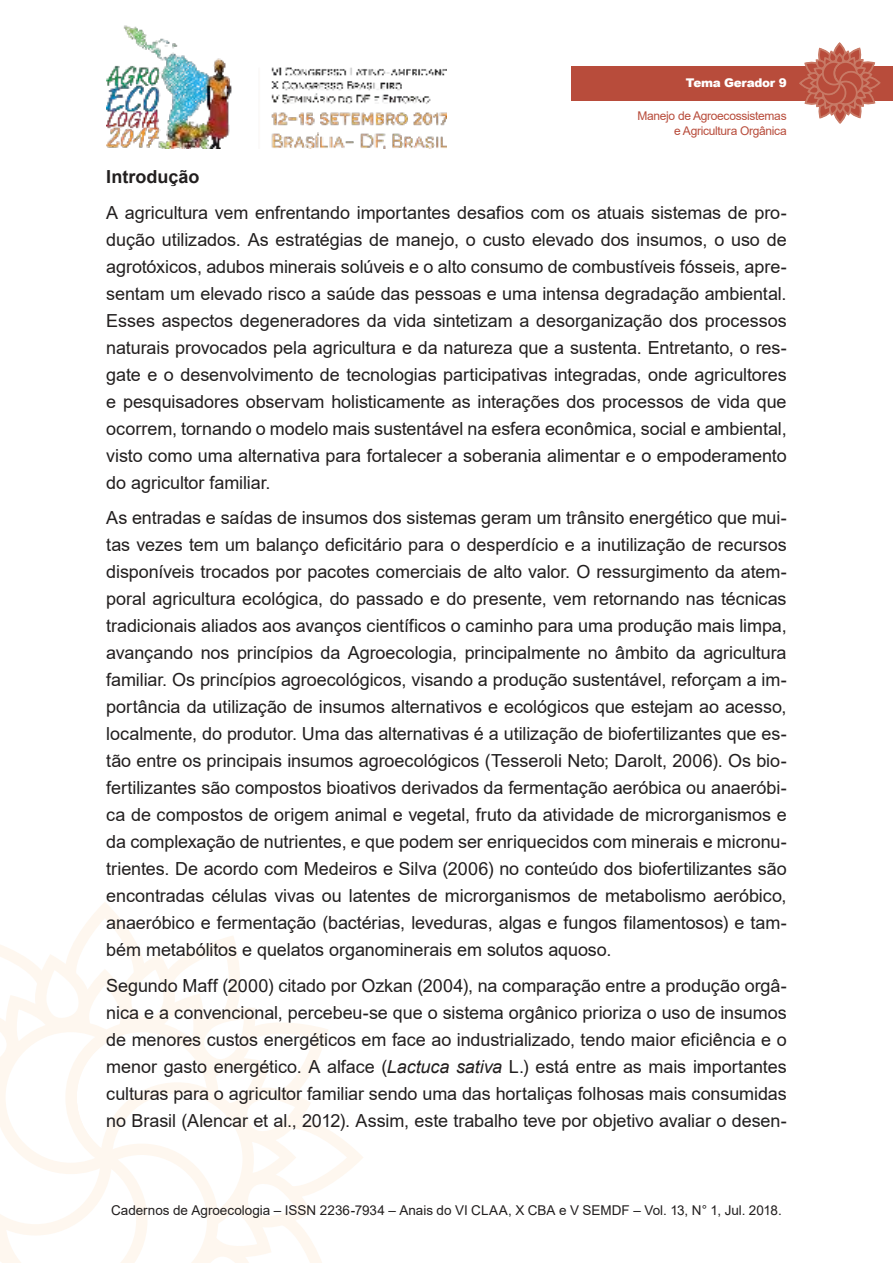
<style>
.page{position:relative;width:893px;height:1263px;background:#fff}
.page>*{position:absolute;margin:0;border:0;box-sizing:border-box;transform-origin:0 0}
.t1{font:18px/27px "Arial";letter-spacing:-.005em;color:#221f1f;text-align:justify}
.t2{font:700 18px "Arial";color:#221f1f}
.t3{font:13.5px "Arial";color:#221f1f}
.t4{font:12px/14.4px "Arial";letter-spacing:-.025em;color:#b84c3b;text-align:right}
.t5{font:900 12px "Arial";letter-spacing:-.025em;color:#fff}
.s1{font-style:italic}
</style>
<div class="page">
<img style="left:106px;top:25px;width:340px;height:124px">
<svg style="left:0;top:910px;width:363px;height:353px"></svg>
<div style="left:571px;top:66px;width:322px;height:34px;background:#b84c3b"></div>
<svg style="left:798px;top:43px;width:83px;height:81px"></svg>
<p class="t5" style="left:686px;top:76px;width:102px">Tema Gerador 9</p>
<p class="t4" style="left:637px;top:110px;width:151px">Manejo de Agroecossistemas e Agricultura Orgânica</p>
<p class="t2" style="left:106px;top:170px;width:95px">Introdução</p>
<p class="t1" style="left:106px;top:201px;width:682px">A agricultura vem enfrentando importantes desafios com os atuais sistemas de pro&shy;dução utilizados. As estratégias de manejo, o custo elevado dos insumos, o uso de agrotóxicos, adubos minerais solúveis e o alto consumo de combustíveis fósseis, apre&shy;sentam um elevado risco a saúde das pessoas e uma intensa degradação ambiental.<br>Esses aspectos degeneradores da vida sintetizam a desorganização dos processos naturais provocados pela agricultura e da natureza que a sustenta. Entretanto, o res&shy;gate e o desenvolvimento de tecnologias participativas integradas, onde agricultores e pesquisadores observam holisticamente as interações dos processos de vida que ocorrem, tornando o modelo mais sustentável na esfera econômica, social e ambiental, visto como uma alternativa para fortalecer a soberania alimentar e o empoderamento do agricultor familiar.</p>
<p class="t1" style="left:106px;top:506px;width:682px">As entradas e saídas de insumos dos sistemas geram um trânsito energético que mui&shy;tas vezes tem um balanço deficitário para o desperdício e a inutilização de recursos disponíveis trocados por pacotes comerciais de alto valor. O ressurgimento da atem&shy;poral agricultura ecológica, do passado e do presente, vem retornando nas técnicas tradicionais aliados aos avanços científicos o caminho para uma produção mais limpa, avançando nos princípios da Agroecologia, principalmente no âmbito da agricultura familiar. Os princípios agroecológicos, visando a produção sustentável, reforçam a im&shy;portância da utilização de insumos alternativos e ecológicos que estejam ao acesso, localmente, do produtor. Uma das alternativas é a utilização de biofertilizantes que es&shy;tão entre os principais insumos agroecológicos (Tesseroli Neto; Darolt, 2006). Os bio&shy;fertilizantes são compostos bioativos derivados da fermentação aeróbica ou anaeróbi&shy;ca de compostos de origem animal e vegetal, fruto da atividade de microrganismos e da complexação de nutrientes, e que podem ser enriquecidos com minerais e micronu&shy;trientes. De acordo com Medeiros e Silva (2006) no conteúdo dos biofertilizantes são encontradas células vivas ou latentes de microrganismos de metabolismo aeróbico, anaeróbico e fermentação (bactérias, leveduras, algas e fungos filamentosos) e tam&shy;bém metabólitos e quelatos organominerais em solutos aquoso.</p>
<p class="t1" style="left:106px;top:974px;width:682px">Segundo Maff (2000) citado por Ozkan (2004), na comparação entre a produção orgâ&shy;nica e a convencional, percebeu-se que o sistema orgânico prioriza o uso de insumos de menores custos energéticos em face ao industrializado, tendo maior eficiência e o menor gasto energético. A alface (<span class="s1">Lactuca sativa</span> L.) está entre as mais importantes culturas para o agricultor familiar sendo uma das hortaliças folhosas mais consumidas no Brasil (Alencar et al., 2012). Assim, este trabalho teve por objetivo avaliar o desen-</p>
<p class="t3" style="left:111px;top:1205px;width:672px">Cadernos de Agroecologia – ISSN 2236-7934 – Anais do VI CLAA, X CBA e V SEMDF – Vol. 13, N° 1, Jul. 2018.</p>
</div>
